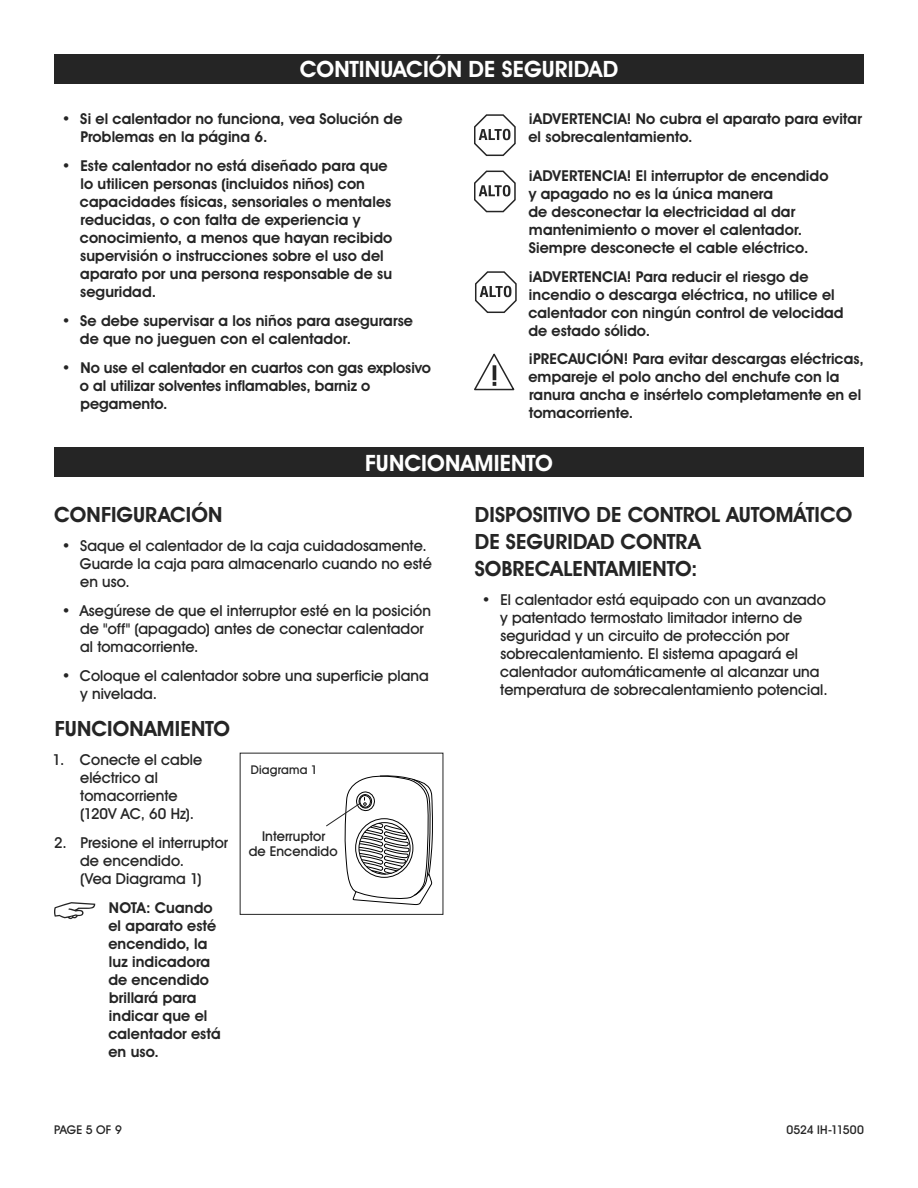
<style>
.page{position:relative;width:918px;height:1188px;background:#fff}
.page>*{position:absolute;margin:0;border:0;box-sizing:border-box;transform-origin:0 0}
.t1{font:700 22.5px "Uline Two Knine";letter-spacing:.005em;color:#fff}
.t2{font:700 21px/27px "Uline Two Knine";letter-spacing:.005em;color:#252525}
.t3{font:700 15px/18px "Uline Two Knine";letter-spacing:.005em;color:#252525}
.t4{font:15px/18px "Uline Two Knine";letter-spacing:.005em;color:#252525}
.t5{font:13.5px/15px "Uline Two Knine";letter-spacing:.01em;color:#252525;text-align:center}
.t6{font:12px "Uline Two Knine";letter-spacing:.015em;color:#252525}
</style>
<div class="page">
<div style="left:54px;top:54px;width:810px;height:30px;background:#252525"></div>
<div style="left:54px;top:447px;width:810px;height:30px;background:#252525"></div>
<svg style="left:326px;top:775px;width:107px;height:130px"></svg>
<svg style="left:474px;top:114px;width:42px;height:42px"></svg>
<svg style="left:474px;top:171px;width:42px;height:41px"></svg>
<svg style="left:475px;top:271px;width:42px;height:42px"></svg>
<svg style="left:474px;top:354px;width:40px;height:36px"></svg>
<svg style="left:54px;top:902px;width:41px;height:17px"></svg>
<h1 class="t1" style="left:300px;top:56px;width:320px">CONTINUACIÓN DE SEGURIDAD</h1>
<p class="t3" style="left:80px;top:110px;width:324px;text-indent:-19px">• Si el calentador no funciona, vea Solución de<br>Problemas en la página 6.</p>
<p class="t3" style="left:80px;top:157px;width:314px;text-indent:-18px">• Este calentador no está diseñado para que lo utilicen personas (incluidos niños) con capacidades físicas, sensoriales o mentales reducidas, o con falta de experiencia y conocimiento, a menos que hayan recibido supervisión o instrucciones sobre el uso del aparato por una persona responsable de su seguridad.</p>
<p class="t3" style="left:80px;top:312px;width:335px;text-indent:-18px">• Se debe supervisar a los niños para asegurarse de que no jueguen con el calentador.</p>
<p class="t3" style="left:80px;top:358px;width:353px;text-indent:-18px">• No use el calentador en cuartos con gas explosivo o al utilizar solventes inflamables, barniz o pegamento.</p>
<p class="t3" style="left:528px;top:110px;width:335px">¡ADVERTENCIA! No cubra el aparato para evitar el sobrecalentamiento.</p>
<p class="t3" style="left:528px;top:166px;width:302px">¡ADVERTENCIA! El interruptor de encendido y apagado no es la única manera<br>de desconectar la electricidad al dar mantenimiento o mover el calentador.<br>Siempre desconecte el cable eléctrico.</p>
<p class="t3" style="left:528px;top:267px;width:317px">¡ADVERTENCIA! Para reducir el riesgo de incendio o descarga eléctrica, no utilice el calentador con ningún control de velocidad de estado sólido.</p>
<p class="t3" style="left:528px;top:350px;width:337px">¡PRECAUCIÓN! Para evitar descargas eléctricas, empareje el polo ancho del enchufe con la ranura ancha e insértelo completamente en el tomacorriente.</p>
<h1 class="t1" style="left:365px;top:449px;width:189px">FUNCIONAMIENTO</h1>
<h2 class="t2" style="left:54px;top:501px;width:170px">CONFIGURACIÓN</h2>
<p class="t4" style="left:80px;top:537px;width:353px;text-indent:-18px">• Saque el calentador de la caja cuidadosamente.<br>Guarde la caja para almacenarlo cuando no esté en uso.</p>
<p class="t4" style="left:80px;top:601px;width:352px;text-indent:-18px">• Asegúrese de que el interruptor esté en la posición de "off" (apagado) antes de conectar calentador al tomacorriente.</p>
<p class="t4" style="left:80px;top:666px;width:350px;text-indent:-18px">• Coloque el calentador sobre una superficie plana y nivelada.</p>
<h2 class="t2" style="left:55px;top:715px;width:177px">FUNCIONAMIENTO</h2>
<p class="t4" style="left:80px;top:751px;width:124px;text-indent:-27px">1. Conecte el cable eléctrico al tomacorriente (120V AC, 60 Hz).</p>
<p class="t4" style="left:80px;top:834px;width:150px;text-indent:-26px">2. Presione el interruptor de encendido.<br>(Vea Diagrama 1)</p>
<p class="t3" style="left:108px;top:898px;width:114px">NOTA: Cuando el aparato esté encendido, la luz indicadora de encendido brillará para indicar que el calentador está en uso.</p>
<p class="t6" style="left:251px;top:763px;width:68px">Diagrama 1</p>
<p class="t5" style="left:249px;top:829px;width:90px">Interruptor<br>de Encendido</p>
<h2 class="t2" style="left:475px;top:501px;width:379px">DISPOSITIVO DE CONTROL AUTOMÁTICO<br>DE SEGURIDAD CONTRA<br>SOBRECALENTAMIENTO:</h2>
<p class="t4" style="left:500px;top:591px;width:329px;text-indent:-18px">• El calentador está equipado con un avanzado y patentado termostato limitador interno de seguridad y un circuito de protección por sobrecalentamiento. El sistema apagará el calentador automáticamente al alcanzar una temperatura de sobrecalentamiento potencial.</p>
<p class="t6" style="left:54px;top:1122px;width:69px">PAGE 5 OF 9</p>
<p class="t6" style="left:786px;top:1122px;width:79px">0524 IH-11500</p>
</div>
